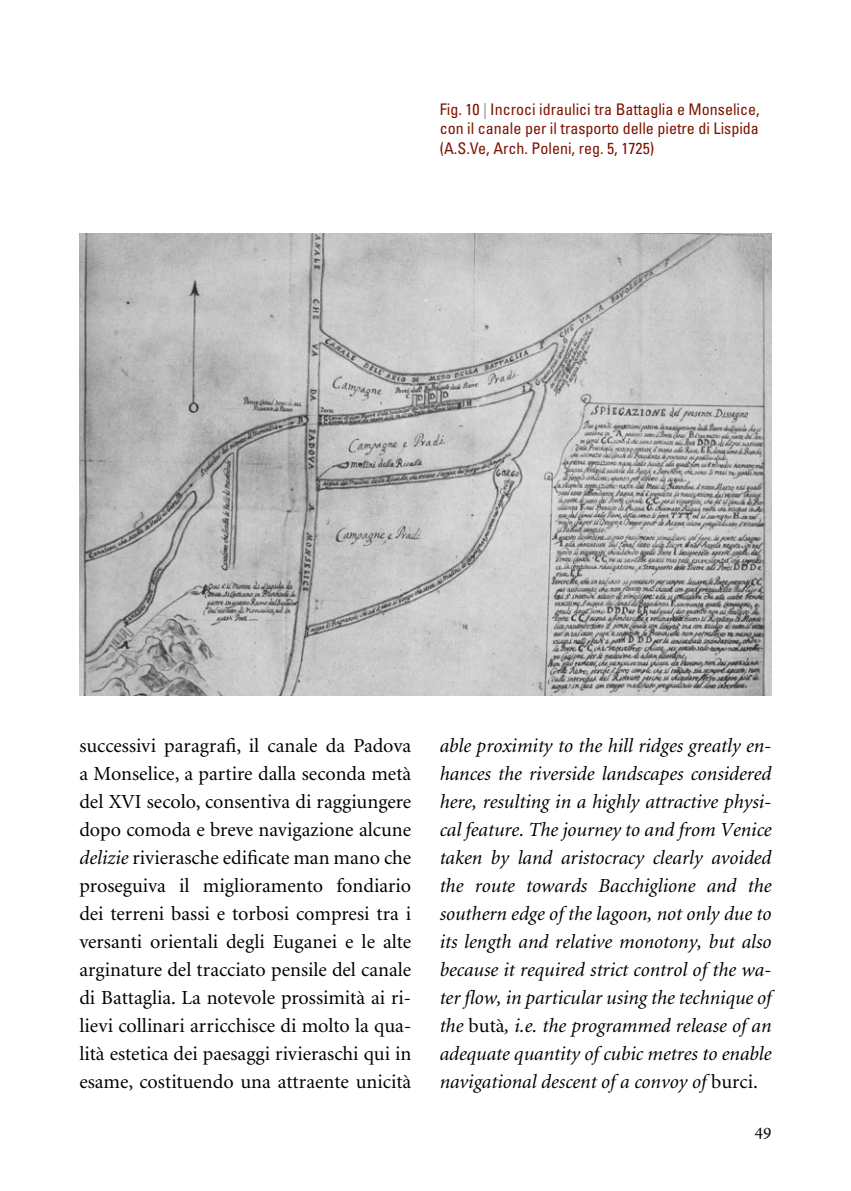
<style>
.page{position:relative;width:851px;height:1191px;background:#fff}
.page>*{position:absolute;margin:0;border:0;box-sizing:border-box;transform-origin:0 0}
.t1{font:italic 20px/28px "Minion";color:#000;text-align:justify}
.t2{font:20px/28px "Minion";color:#000;text-align:justify}
.t3{font:condensed 16px/19.6px "Univers";color:#7d1400;text-align:justify}
.s1{color:#868685}
.s2{font-style:italic}
.s3{font-style:normal}
</style>
<div class="page">
<img style="left:79px;top:234px;width:692px;height:461px">
<p class="t3" style="left:439px;top:99px;width:321px">Fig. 10 <span class="s1">|</span> Incroci idraulici tra Battaglia e Monselice, con il canale per il trasporto delle pietre di Lispida (A.S.Ve, Arch. Poleni, reg. 5, 1725)</p>
<p class="t2" style="left:79px;top:732px;width:333px">successivi paragrafi, il canale da Padova a Monselice, a partire dalla seconda metà del XVI secolo, consentiva di raggiungere dopo comoda e breve navigazione alcune <span class="s2">delizie</span> rivierasche edificate man mano che proseguiva il miglioramento fondiario dei terreni bassi e torbosi compresi tra i versanti orientali degli Euganei e le alte arginature del tracciato pensile del canale di Battaglia. La notevole prossimità ai ri&shy;lievi collinari arricchisce di molto la qua&shy;lità estetica dei paesaggi rivieraschi qui in esame, costituendo una attraente unicità</p>
<p class="t1" style="left:439px;top:732px;width:333px">able proximity to the hill ridges greatly en&shy;hances the riverside landscapes considered here, resulting in a highly attractive physi&shy;cal feature. The journey to and from Venice taken by land aristocracy clearly avoided the route towards Bacchiglione and the southern edge of the lagoon, not only due to its length and relative monotony, but also because it required strict control of the wa&shy;ter flow, in particular using the technique of the <span class="s3">butà</span>, i.e. the programmed release of an adequate quantity of cubic metres to enable navigational descent of a convoy of <span class="s3">burci.</span></p>
</div>
